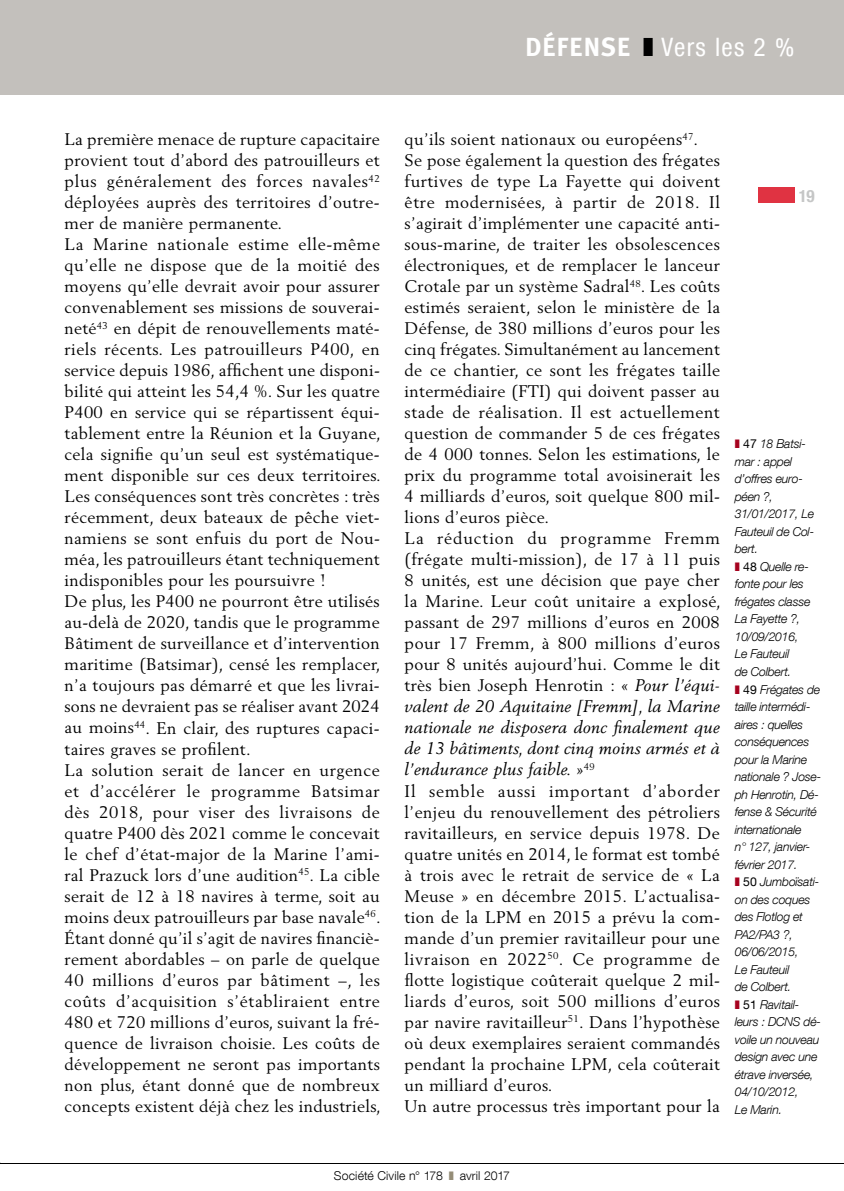
<style>
.page{position:relative;width:844px;height:1191px;background:#fff}
.page>*{position:absolute;margin:0;border:0;box-sizing:border-box;transform-origin:0 0}
.t1{font:condensed 25.38px "Helvetica Neue LT Com";letter-spacing:.05em;color:#fff}
.t2{font:700 condensed 16.97px "Helvetica Neue LT Com";color:#c5c6c6}
.t3{font:16.62px/21px "Berling LT Std";letter-spacing:.02em;color:#000}
.t4{font:italic 300 12.25px/17.5px "Helvetica Neue LT Com";letter-spacing:-.02em;color:#000}
.t5{font:300 12.25px "Helvetica Neue LT Com";letter-spacing:.01em;color:#000}
.s1{font-family:"Meta";font-weight:700;font-stretch:normal;font-size:26.25px}
.s2{color:#000}
.s3{font-style:italic}
.s4{color:#a6021f}
.s5{font-weight:400;font-style:normal}
.s6{color:#958d77}
</style>
<div class="page">
<hr style="left:0;top:1162px;width:843px;height:1px;background:#000">
<div style="left:0;top:0;width:843px;height:94px;background:#c3c0bc"></div>
<div style="left:757px;top:187px;width:37px;height:15px;background:#e03342"></div>
<h1 class="t1" style="left:525px;top:32px;width:270px"><span class="s1">DÉFENSE</span> <span class="s2">❚</span> Vers les 2 %</h1>
<p class="t3" style="left:64px;top:129px;width:318px">La première menace de rupture capacitaire provient tout d’abord des patrouilleurs et plus généralement des forces navales<sup>42 </sup>déployées auprès des territoires d’outre&shy;mer de manière permanente.<br>La Marine nationale estime elle-même qu’elle ne dispose que de la moitié des moyens qu’elle devrait avoir pour assurer convenablement ses missions de souverai&shy;neté<sup>43</sup> en dépit de renouvellements maté&shy;riels récents. Les patrouilleurs P400, en service depuis 1986, affichent une disponi&shy;bilité qui atteint les 54,4 %. Sur les quatre P400 en service qui se répartissent équi&shy;tablement entre la Réunion et la Guyane, cela signifie qu’un seul est systématique&shy;ment disponible sur ces deux territoires.<br>Les conséquences sont très concrètes : très récemment, deux bateaux de pêche viet&shy;namiens se sont enfuis du port de Nou&shy;méa, les patrouilleurs étant techniquement indisponibles pour les poursuivre !<br>De plus, les P400 ne pourront être utilisés au-delà de 2020, tandis que le programme Bâtiment de surveillance et d’intervention maritime (Batsimar), censé les remplacer, n’a toujours pas démarré et que les livrai&shy;sons ne devraient pas se réaliser avant 2024 au moins<sup>44</sup>. En clair, des ruptures capaci&shy;taires graves se profilent.<br>La solution serait de lancer en urgence et d’accélérer le programme Batsimar dès 2018, pour viser des livraisons de quatre P400 dès 2021 comme le concevait le chef d’état-major de la Marine l’ami&shy;ral Prazuck lors d’une audition<sup>45</sup>. La cible serait de 12 à 18 navires à terme, soit au moins deux patrouilleurs par base navale<sup>46</sup>.<br>Étant donné qu’il s’agit de navires financiè&shy;rement abordables – on parle de quelque 40 millions d’euros par bâtiment –, les coûts d’acquisition s’établiraient entre 480 et 720 millions d’euros, suivant la fré&shy;quence de livraison choisie. Les coûts de développement ne seront pas importants non plus, étant donné que de nombreux concepts existent déjà chez les industriels,</p>
<p class="t3" style="left:404px;top:129px;width:317px">qu’ils soient nationaux ou européens<sup>47</sup>.<br>Se pose également la question des frégates furtives de type La Fayette qui doivent être modernisées, à partir de 2018. Il s’agirait d’implémenter une capacité anti&shy;sous-marine, de traiter les obsolescences électroniques, et de remplacer le lanceur Crotale par un système Sadral<sup>48</sup>. Les coûts estimés seraient, selon le ministère de la Défense, de 380 millions d’euros pour les cinq frégates. Simultanément au lancement de ce chantier, ce sont les frégates taille intermédiaire (FTI) qui doivent passer au stade de réalisation. Il est actuellement question de commander 5 de ces frégates de 4 000 tonnes. Selon les estimations, le prix du programme total avoisinerait les 4 milliards d’euros, soit quelque 800 mil&shy;lions d’euros pièce.<br>La réduction du programme Fremm (frégate multi-mission), de 17 à 11 puis 8 unités, est une décision que paye cher la Marine. Leur coût unitaire a explosé, passant de 297 millions d’euros en 2008 pour 17 Fremm, à 800 millions d’euros pour 8 unités aujourd’hui. Comme le dit très bien Joseph Henrotin : « <span class="s3">Pour l’équi&shy;valent de 20 Aquitaine [Fremm], la Marine nationale ne disposera donc finalement que de 13 bâtiments, dont cinq moins armés et à l’endurance plus faible.</span> »<sup>49<br></sup>Il semble aussi important d’aborder l’enjeu du renouvellement des pétroliers ravitailleurs, en service depuis 1978. De quatre unités en 2014, le format est tombé à trois avec le retrait de service de « La Meuse » en décembre 2015. L’actualisa&shy;tion de la LPM en 2015 a prévu la com&shy;mande d’un premier ravitailleur pour une livraison en 2022<sup>50</sup>. Ce programme de flotte logistique coûterait quelque 2 mil&shy;liards d’euros, soit 500 millions d’euros par navire ravitailleur<sup>51</sup>. Dans l’hypothèse où deux exemplaires seraient commandés pendant la prochaine LPM, cela coûterait un milliard d’euros.<br>Un autre processus très important pour la</p>
<p class="t2" style="left:798px;top:186px;width:17px">19</p>
<p class="t4" style="left:734px;top:435px;width:88px"><span class="s4">❚</span> <span class="s5">47</span> 18 Batsi&shy;mar : appel d’offres euro&shy;péen ?,<br>31/01/2017, Le<br>Fauteuil de Col&shy;bert.<br><span class="s4">❚</span> <span class="s5">48</span> Quelle re&shy;fonte pour les frégates classe<br>La Fayette ?,<br>10/09/2016,<br>Le Fauteuil<br>de Colbert.<br><span class="s4">❚</span> <span class="s5">49</span> Frégates de taille intermédi&shy;aires : quelles conséquences pour la Marine nationale ? Jose&shy;ph Henrotin, Dé&shy;fense &amp; Sécurité internationale<br>n° 127, janvier&shy;février 2017.<br><span class="s4">❚</span> <span class="s5">50</span> Jumboïsati&shy;on des coques des Flotlog et<br>PA2/PA3 ?,<br>06/06/2015,<br>Le Fauteuil<br>de Colbert.<br><span class="s4">❚</span> <span class="s5">51</span> Ravitail&shy;leurs : DCNS dé&shy;voile un nouveau design avec une étrave inversée,<br>04/10/2012,<br>Le Marin.</p>
<p class="t5" style="left:334px;top:1167px;width:177px">Société Civile n° 178 <span class="s6">❚</span> avril 2017</p>
</div>
